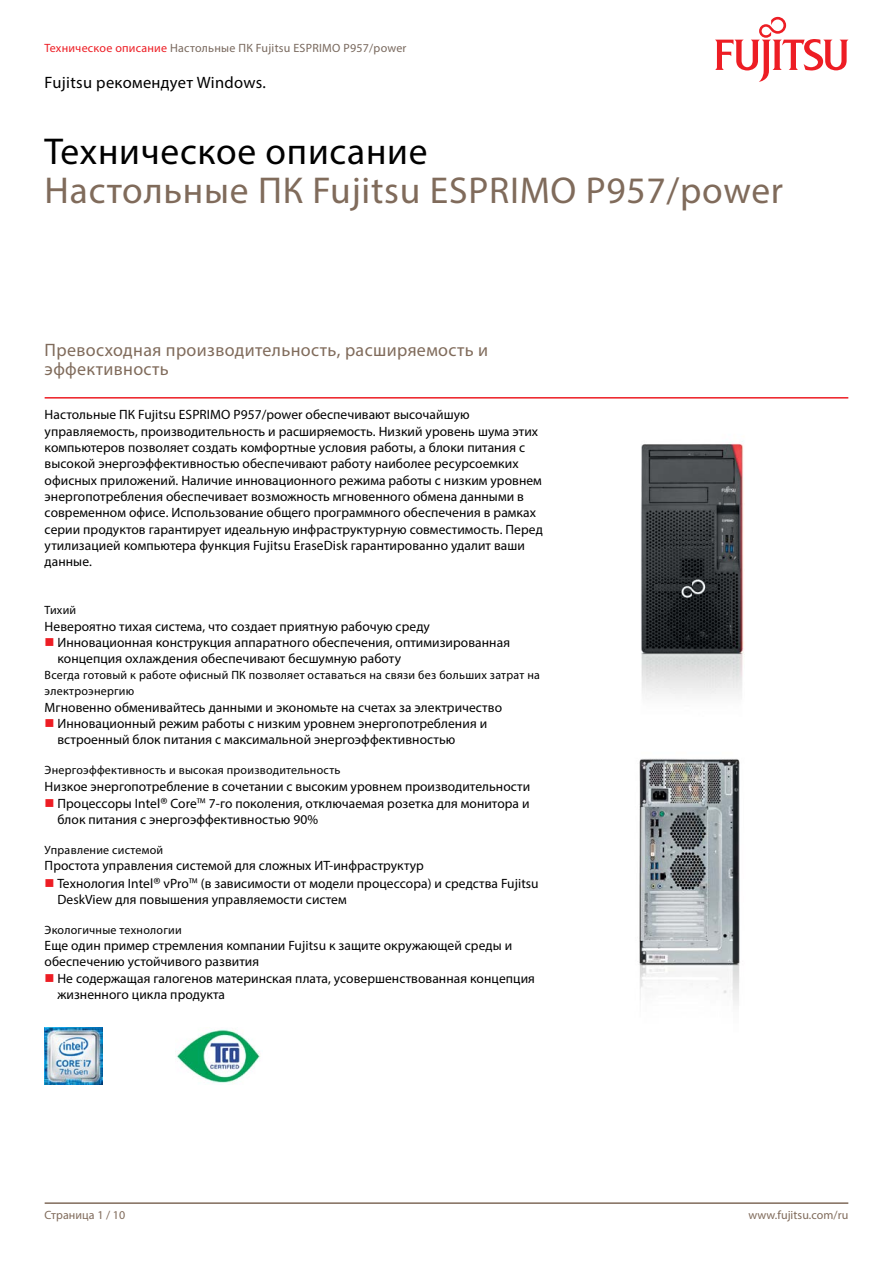
<style>
.page{position:relative;width:893px;height:1263px;background:#fff}
.page>*{position:absolute;margin:0;border:0;box-sizing:border-box;transform-origin:0 0}
.t1{font:37.5px "Myriad Pro";letter-spacing:.02em;color:#806b5b}
.t2{font:37.5px "Myriad Pro";letter-spacing:.02em;color:#000}
.t3{font:18px/19.5px "Myriad Pro";letter-spacing:.02em;color:#806b5b}
.t4{font:16.5px "Myriad Pro";letter-spacing:.02em;color:#000}
.t5{font:13.5px/16.4px "Myriad Pro";letter-spacing:.005em;color:#000}
.t6{font:12px/16.4px "Myriad Pro";letter-spacing:.02em;color:#000}
.t7{font:12px "Myriad Pro";letter-spacing:.02em;color:#79695e}
.t8{font:12px "Myriad Pro";letter-spacing:.005em;color:#806b5b}
.s1{color:#ed1d24}
.s2{font-family:"Fujitsu Sans";font-weight:300}
</style>
<div class="page">
<hr style="left:45px;top:1202px;width:803px;height:2px;background:#806b5b">
<hr style="left:45px;top:397px;width:803px;height:2px;background:#ed1d24">
<svg style="left:715px;top:17px;width:133px;height:65px"></svg>
<img style="left:641px;top:440px;width:103px;height:256px">
<img style="left:639px;top:758px;width:101px;height:247px">
<img style="left:45px;top:1027px;width:57px;height:58px">
<img style="left:175px;top:1029px;width:85px;height:54px">
<p class="t7" style="left:45px;top:40px;width:363px"><span class="s1">Техническое описание</span> Настольные ПК Fujitsu ESPRIMO P957/power</p>
<p class="t4" style="left:45px;top:73px;width:223px">Fujitsu рекомендует Windows.</p>
<h1 class="t2" style="left:45px;top:128px;width:384px">Техническое описание</h1>
<h1 class="t1" style="left:45px;top:167px;width:740px">Настольные ПК Fujitsu ESPRIMO P957/power</h1>
<h2 class="t3" style="left:45px;top:340px;width:445px">Превосходная производительность, расширяемость и эффективность</h2>
<p class="t5" style="left:45px;top:407px;width:500px">Настольные ПК Fujitsu ESPRIMO P957/power обеспечивают высочайшую управляемость, производительность и расширяемость. Низкий уровень шума этих компьютеров позволяет создать комфортные условия работы, а блоки питания с высокой энергоэффективностью обеспечивают работу наиболее ресурсоемких офисных приложений. Наличие инновационного режима работы с низким уровнем энергопотребления обеспечивает возможность мгновенного обмена данными в современном офисе. Использование общего программного обеспечения в рамках серии продуктов гарантирует идеальную инфраструктурную совместимость. Перед утилизацией компьютера функция Fujitsu EraseDisk гарантированно удалит ваши данные.</p>
<p class="t6" style="left:45px;top:602px;width:33px">Тихий</p>
<p class="t5" style="left:57px;top:618px;width:454px;text-indent:-13px">Невероятно тихая система, что создает приятную рабочую среду<br>Инновационная конструкция аппаратного обеспечения, оптимизированная концепция охлаждения обеспечивают бесшумную работу</p>
<p class="t6" style="left:45px;top:666px;width:497px">Всегда готовый к работе офисный ПК позволяет оставаться на связи без больших затрат на электроэнергию</p>
<p class="t5" style="left:57px;top:699px;width:446px;text-indent:-13px">Мгновенно обменивайтесь данными и экономьте на счетах за электричество<br>Инновационный режим работы с низким уровнем энергопотребления и встроенный блок питания с максимальной энергоэффективностью</p>
<p class="t6" style="left:45px;top:762px;width:297px">Энергоэффективность и высокая производительность</p>
<p class="t5" style="left:57px;top:777px;width:474px;line-height:16.8px;text-align:justify;text-indent:-13px">Низкое энергопотребление в сочетании с высоким уровнем производительности Процессоры Intel<span class="s2">®</span> Core<span class="s2">™</span> 7-го поколения, отключаемая розетка для монитора и блок питания с энергоэффективностью 90%</p>
<p class="t6" style="left:45px;top:841px;width:120px">Управление системой</p>
<p class="t5" style="left:57px;top:857px;width:483px;line-height:16.8px;text-indent:-13px">Простота управления системой для сложных ИТ-инфраструктур<br>Технология Intel<span class="s2">®</span> vPro<span class="s2">™</span> (в зависимости от модели процессора) и средства Fujitsu<br>DeskView для повышения управляемости систем</p>
<p class="t6" style="left:45px;top:921px;width:139px">Экологичные технологии</p>
<p class="t5" style="left:45px;top:937px;width:469px">Еще один пример стремления компании Fujitsu к защите окружающей среды и обеспечению устойчивого развития</p>
<p class="t5" style="left:57px;top:970px;width:479px">Не содержащая галогенов материнская плата, усовершенствованная концепция жизненного цикла продукта</p>
<p class="t8" style="left:45px;top:1207px;width:82px">Страница 1 / 10</p>
<p class="t8" style="left:748px;top:1207px;width:101px">www.fujitsu.com/ru</p>
</div>
